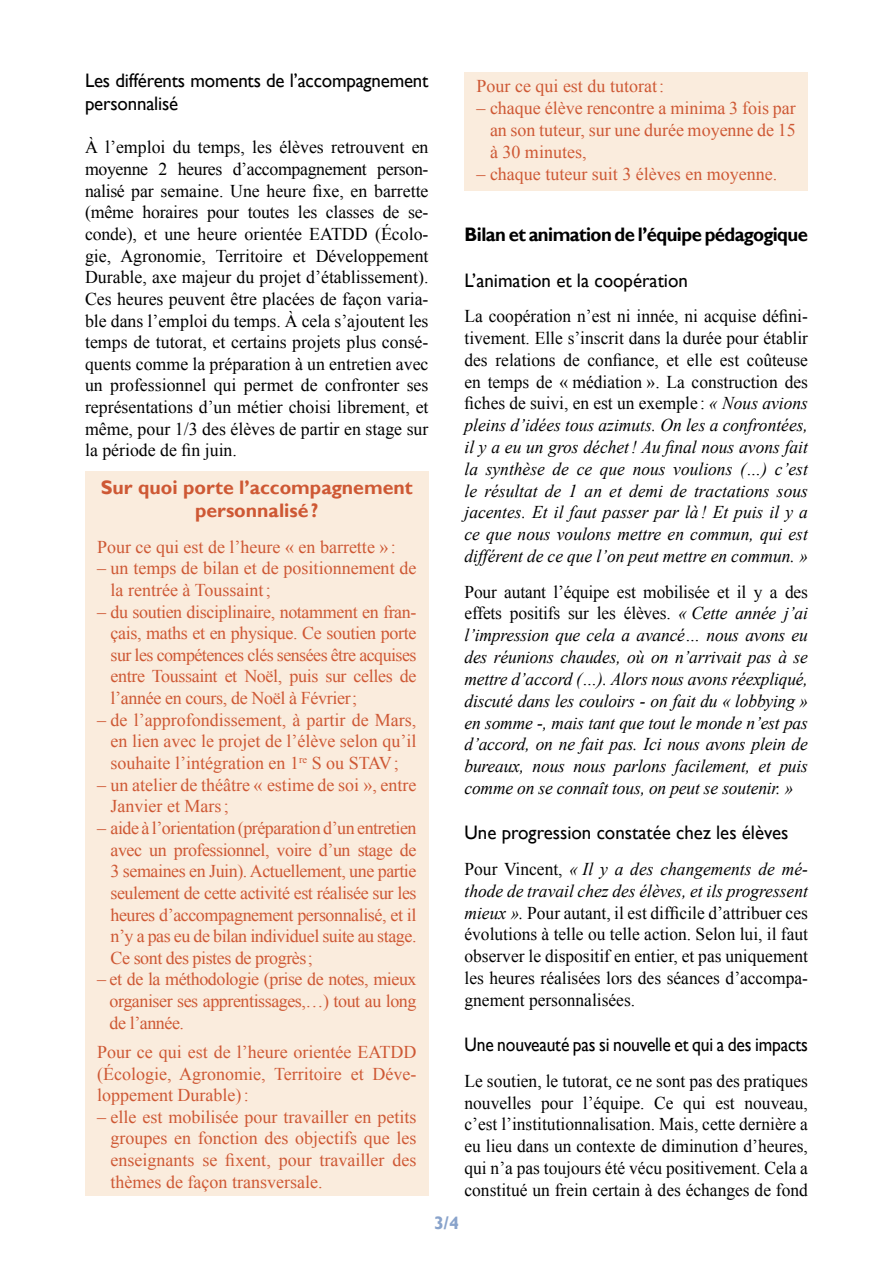
<style>
.page{position:relative;width:893px;height:1263px;background:#fff}
.page>*{position:absolute;margin:0;border:0;box-sizing:border-box;transform-origin:0 0}
.t1{font:19.5px/23.4px "Gill Sans";letter-spacing:-.01em;color:#000}
.t2{font:700 19.5px/23.4px "Gill Sans";color:#c8472d;text-align:center}
.t3{font:19.5px "Gill Sans";letter-spacing:-.01em;color:#000;scale:.9 1}
.t4{font:700 19.5px "Gill Sans";letter-spacing:-.03em;color:#000;scale:.95 1}
.t5{font:18px/21.6px "Times New Roman";color:#c8472d;text-align:justify}
.t6{font:18px/21.6px "Times New Roman";color:#000;text-align:justify}
.t7{font:italic 18px/21.8px "Times New Roman";letter-spacing:-.01em;color:#000;text-align:justify}
.t8{font:700 18px "Gill Sans";color:#89a3cb}
.s1{font-style:normal}
.s2{font-style:italic}
</style>
<div class="page">
<div style="left:85px;top:471px;width:343px;height:725px;background:#faecdd"></div>
<div style="left:465px;top:72px;width:343px;height:119px;background:#faecdd"></div>
<p class="t1" style="left:85px;top:69px;width:345px">Les différents moments de l’accompagnement personnalisé</p>
<p class="t6" style="left:85px;top:136px;width:345px">À l’emploi du temps, les élèves retrouvent en moyenne 2 heures d’accompagnement person&shy;nalisé par semaine. Une heure fixe, en barrette (même horaires pour toutes les classes de se&shy;conde), et une heure orientée EATDD (Écolo&shy;gie, Agronomie, Territoire et Développement Durable, axe majeur du projet d’établissement).<br>Ces heures peuvent être placées de façon varia&shy;ble dans l’emploi du temps. À cela s’ajoutent les temps de tutorat, et certains projets plus consé&shy;quents comme la préparation à un entretien avec un professionnel qui permet de confronter ses représentations d’un métier choisi librement, et même, pour 1/3 des élèves de partir en stage sur la période de fin juin.</p>
<p class="t2" style="left:101px;top:476px;width:314px">Sur quoi porte l’accompagnement personnalisé?</p>
<p class="t5" style="left:97px;top:535px;width:300px">Pour ce qui est de l’heure « en barrette »:</p>
<p class="t5" style="left:111px;top:557px;width:307px;text-indent:-14px">– un temps de bilan et de positionnement de la rentrée à Toussaint;</p>
<p class="t5" style="left:111px;top:600px;width:307px;text-indent:-14px">– du soutien disciplinaire, notamment en fran&shy;çais, maths et en physique. Ce soutien porte sur les compétences clés sensées être acquises entre Toussaint et Noël, puis sur celles de l’année en cours, de Noël à Février;</p>
<p class="t5" style="left:111px;top:709px;width:307px;text-indent:-14px">– de l’approfondissement, à partir de Mars, en lien avec le projet de l’élève selon qu’il souhaite l’intégration en 1<sup>re</sup> S ou STAV;</p>
<p class="t5" style="left:111px;top:773px;width:307px;text-indent:-14px">– un atelier de théâtre « estime de soi », entre<br>Janvier et Mars;</p>
<p class="t5" style="left:111px;top:817px;width:308px;text-indent:-14px">– aide à l’orientation (préparation d’un entretien avec un professionnel, voire d’un stage de 3 semaines en Juin). Actuellement, une partie seulement de cette activité est réalisée sur les heures d’accompagnement personnalisé, et il n’y a pas eu de bilan individuel suite au stage.<br>Ce sont des pistes de progrès;</p>
<p class="t5" style="left:110px;top:968px;width:308px;text-indent:-13px">– et de la méthodologie (prise de notes, mieux organiser ses apprentissages,…) tout au long de l’année.</p>
<p class="t5" style="left:97px;top:1041px;width:321px">Pour ce qui est de l’heure orientée EATDD (Écologie, Agronomie, Territoire et Déve&shy;loppement Durable):</p>
<p class="t5" style="left:111px;top:1106px;width:307px;text-indent:-14px">– elle est mobilisée pour travailler en petits groupes en fonction des objectifs que les enseignants se fixent, pour travailler des thèmes de façon transversale.</p>
<p class="t5" style="left:476px;top:75px;width:189px">Pour ce qui est du tutorat:</p>
<p class="t5" style="left:490px;top:97px;width:307px;text-indent:-14px">– chaque élève rencontre a minima 3 fois par an son tuteur, sur une durée moyenne de 15 à 30 minutes,</p>
<p class="t5" style="left:476px;top:163px;width:302px">– chaque tuteur suit 3 élèves en moyenne.</p>
<p class="t4" style="left:464px;top:223px;width:363px">Bilan et animation de l’équipe pédagogique</p>
<p class="t1" style="left:464px;top:269px;width:225px">L’animation et la coopération</p>
<p class="t7" style="left:464px;top:305px;width:345px"><span class="s1">La coopération n’est ni innée, ni acquise défini&shy;tivement. Elle s’inscrit dans la durée pour établir des relations de confiance, et elle est coûteuse en temps de « médiation ». La construction des fiches de suivi, en est un exemple :</span> « Nous avions pleins d’idées tous azimuts. On les a confrontées, il y a eu un gros déchet! Au final nous avons fait la synthèse de ce que nous voulions (…) c’est le résultat de 1 an et demi de tractations sous jacentes. Et il faut passer par là! Et puis il y a ce que nous voulons mettre en commun, qui est différent de ce que l’on peut mettre en commun. »</p>
<p class="t7" style="left:464px;top:580px;width:345px"><span class="s1">Pour autant l’équipe est mobilisée et il y a des effets positifs sur les élèves.</span> « Cette année j’ai l’impression que cela a avancé… nous avons eu des réunions chaudes, où on n’arrivait pas à se mettre d’accord (…). Alors nous avons réexpliqué, discuté dans les couloirs - on fait du « lobbying » en somme -, mais tant que tout le monde n’est pas d’accord, on ne fait pas. Ici nous avons plein de bureaux, nous nous parlons facilement, et puis comme on se connaît tous, on peut se soutenir. »</p>
<p class="t1" style="left:464px;top:821px;width:325px">Une progression constatée chez les élèves</p>
<p class="t6" style="left:464px;top:858px;width:345px">Pour Vincent, <span class="s2">« Il y a des changements de mé&shy;thode de travail chez des élèves, et ils progressent mieux ».</span> Pour autant, il est difficile d’attribuer ces évolutions à telle ou telle action. Selon lui, il faut observer le dispositif en entier, et pas uniquement les heures réalisées lors des séances d’accompa&shy;gnement personnalisées.</p>
<p class="t3" style="left:464px;top:1033px;width:383px">Une nouveauté pas si nouvelle et qui a des impacts</p>
<p class="t6" style="left:464px;top:1070px;width:345px">Le soutien, le tutorat, ce ne sont pas des pratiques nouvelles pour l’équipe. Ce qui est nouveau, c’est l’institutionnalisation. Mais, cette dernière a eu lieu dans un contexte de diminution d’heures, qui n’a pas toujours été vécu positivement. Cela a constitué un frein certain à des échanges de fond</p>
<p class="t8" style="left:434px;top:1212px;width:26px">3/4</p>
</div>
